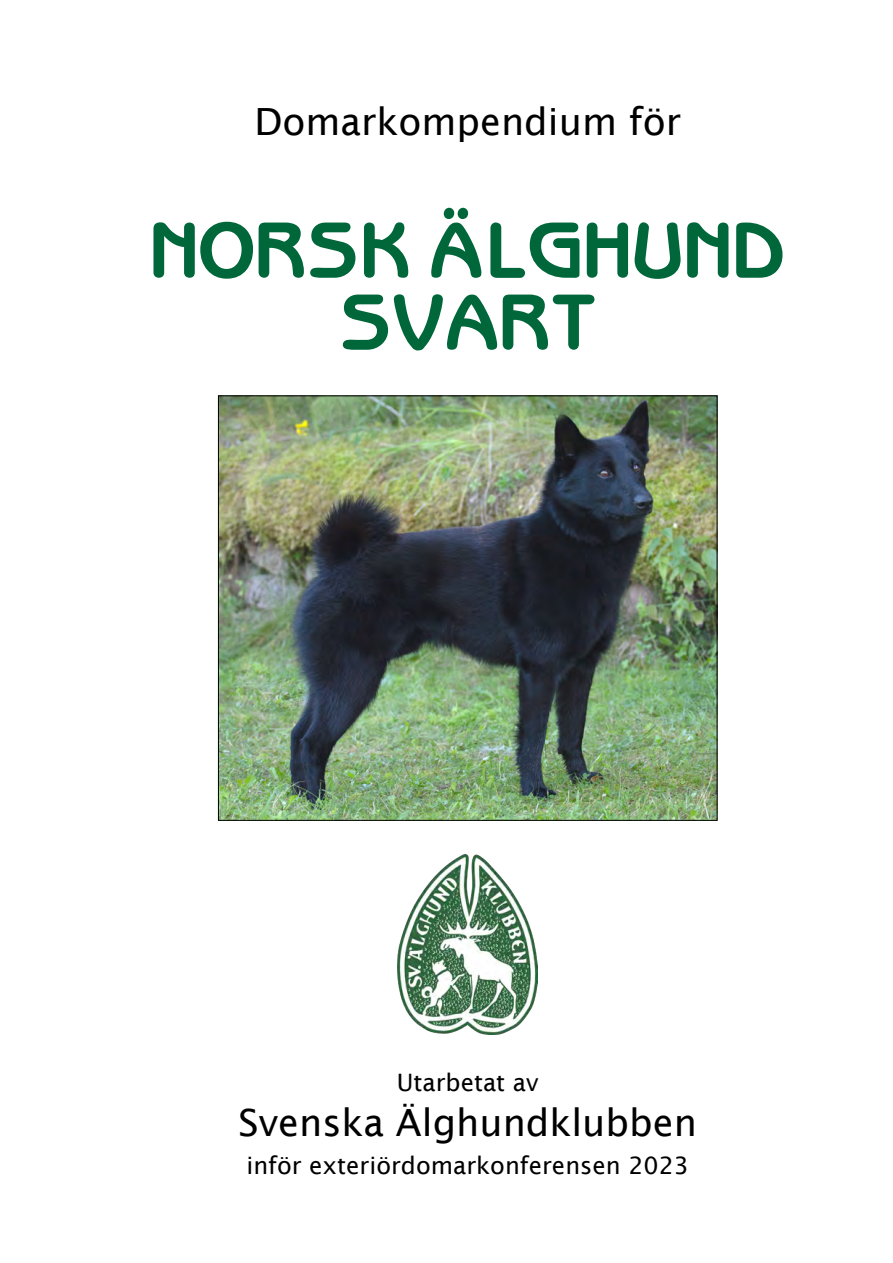
<style>
.page{position:relative;width:893px;height:1263px;background:#fff}
.page>*{position:absolute;margin:0;border:0;box-sizing:border-box;transform-origin:0 0}
.t1{font:700 72px/72px "Benguiat Gothic";color:#00673a;text-align:center}
.t2{font:37.5px "Lucida Sans";color:#000}
.t3{font:24px "Lucida Sans";color:#000}
</style>
<div class="page">
<img style="left:398px;top:855px;width:139px;height:179px">
<img style="left:220px;top:397px;width:495px;height:422px">
<h2 class="t2" style="left:254px;top:100px;width:428px">Domarkompendium för</h2>
<h1 class="t1" style="left:150px;top:213px;width:637px">NORSK ÄLGHUND<br>SVART</h1>
<p class="t3" style="left:397px;top:1069px;width:143px">Utarbetat av</p>
<h2 class="t2" style="left:239px;top:1101px;width:460px">Svenska Älghundklubben</h2>
<p class="t3" style="left:246px;top:1151px;width:444px">inför exteriördomarkonferensen 2023</p>
</div>
